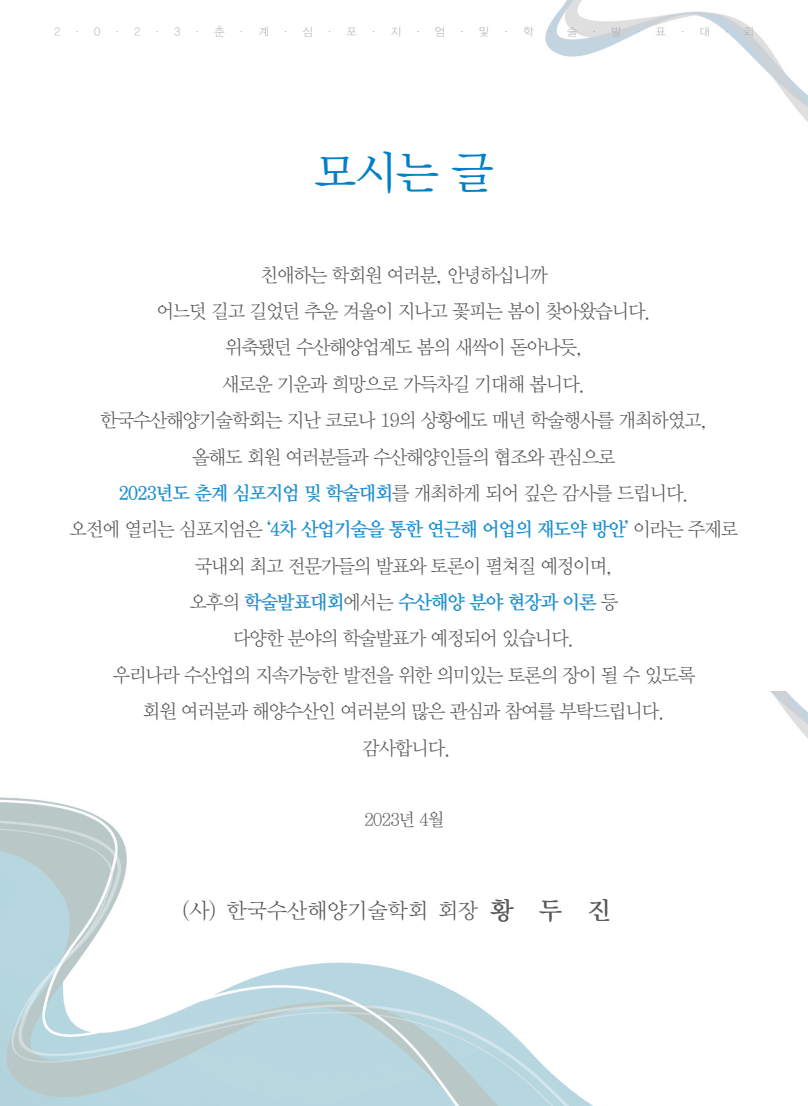
<style>
.page{position:relative;width:808px;height:1106px;background:#fff}
.page>*{position:absolute;margin:0;border:0;box-sizing:border-box;transform-origin:0 0}
.t1{font:45.45px "YDIY Mj O330";color:#0080c7}
.t2{font:21.6px "YDIY Mj O320";letter-spacing:-.01em;color:#57585a}
.t3{font:19.5px/36.3px "YDIY Mj O320";letter-spacing:-.06em;color:#57585a;text-align:center;scale:.96 1}
.t4{font:19.5px/36.3px "YDIY Mj O340";letter-spacing:-.06em;color:#1e8fcf;text-align:center;scale:.96 1}
.t5{font:18px "YDIY Mj O320";letter-spacing:-.06em;color:#57585a;scale:.96 1}
.t6{font:11.25px "YDIYGO310";letter-spacing:1em;color:#a8a9ad}
.s1{font-family:"YDIY Mj O320";color:#57585a}
.s2{font-family:"YDIY Mj O340";font-size:25.05px}
</style>
<div class="page">
<img style="left:545px;top:0;width:263px;height:122px">
<img style="left:0;top:691px;width:808px;height:414px">
<p class="t6" style="left:54px;top:25px;width:701px">2ㆍ0ㆍ2ㆍ3ㆍ춘ㆍ계ㆍ심ㆍ포ㆍ지ㆍ엄ㆍ및ㆍ학ㆍ술ㆍ발ㆍ표ㆍ대ㆍ회</p>
<h1 class="t1" style="left:314px;top:150px;width:181px">모시는 글</h1>
<p class="t3" style="left:100px;top:257px;width:634px">친애하는 학회원 여러분, 안녕하십니까<br>어느덧 길고 길었던 추운 겨울이 지나고 꽃피는 봄이 찾아왔습니다.<br>위축됐던 수산해양업계도 봄의 새싹이 돋아나듯,<br>새로운 기운과 희망으로 가득차길 기대해 봅니다.<br>한국수산해양기술학회는 지난 코로나 19의 상황에도 매년 학술행사를 개최하였고, 올해도 회원 여러분들과 수산해양인들의 협조와 관심으로</p>
<p class="t4" style="left:69px;top:475px;width:698px">2023년도 춘계 심포지엄 및 학술대회<span class="s1">를 개최하게 되어 깊은 감사를 드립니다.<br>오전에 열리는 심포지엄은</span>‘4차 산업기술을 통한 연근해 어업의 재도약 방안’<span class="s1">이라는 주제로</span></p>
<p class="t3" style="left:195px;top:548px;width:437px">국내외 최고 전문가들의 발표와 토론이 펼쳐질 예정이며,</p>
<p class="t4" style="left:189px;top:585px;width:448px"><span class="s1">오후의</span> 학술발표대회<span class="s1">에서는</span> 수산해양 분야 현장과 이론 <span class="s1">등</span></p>
<p class="t3" style="left:113px;top:620px;width:608px">다양한 분야의 학술발표가 예정되어 있습니다.<br>우리나라 수산업의 지속가능한 발전을 위한 의미있는 토론의 장이 될 수 있도록 회원 여러분과 해양수산인 여러분의 많은 관심과 참여를 부탁드립니다. 감사합니다.</p>
<p class="t5" style="left:364px;top:810px;width:85px">2023년 4월</p>
<p class="t2" style="left:182px;top:899px;width:431px">(사) 한국수산해양기술학회 회장 <span class="s2">황 두 진</span></p>
</div>
